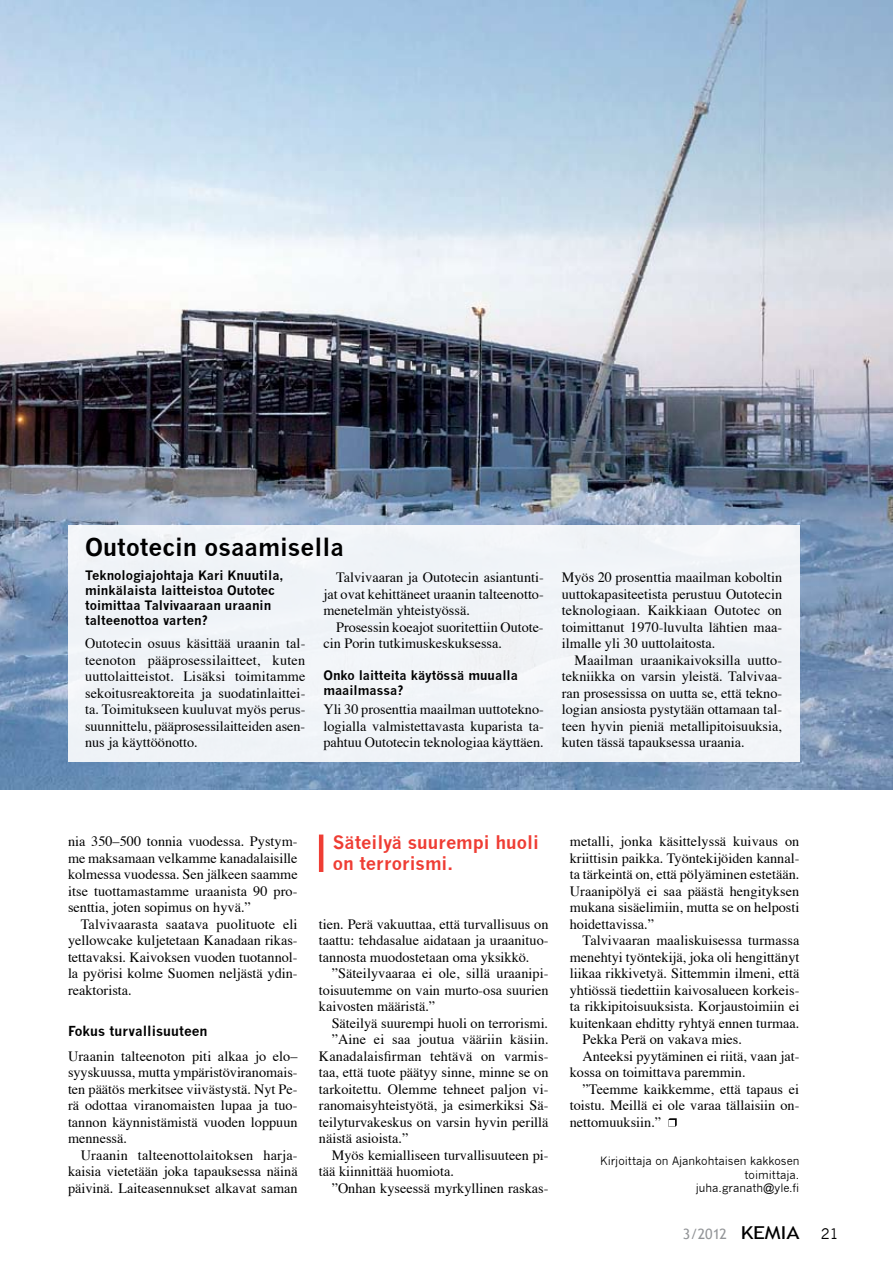
<style>
.page{position:relative;width:893px;height:1263px;background:#fff}
.page>*{position:absolute;margin:0;border:0;box-sizing:border-box;transform-origin:0 0}
.t1{font:700 24px "News Gothic";color:#000}
.t2{font:700 18px/21px "News Gothic";color:#ef3d34}
.t3{font:14.25px/16.5px "Times";color:#000;text-align:justify}
.t4{font:14.25px "Trebuchet MS";color:#939598}
.t5{font:700 13.5px "News Gothic";color:#000}
.t6{font:700 12.75px/15px "News Gothic";color:#000}
.t7{font:11.25px/13.5px "News Gothic";color:#000;text-align:right}
.s1{font-size:17.85px;color:#000}
.s2{font-family:"News Gothic";color:#000}
</style>
<div class="page">
<img style="left:0;top:0;width:893px;height:790px">
<div style="left:68px;top:525px;width:731px;height:236px;background:#f1f4f8"></div>
<svg style="left:668px;top:1118px;width:9px;height:9px"></svg>
<hr style="left:319px;top:834px;width:4px;height:38px;background:#ef3d34">
<h1 class="t1" style="left:85px;top:533px;width:260px">Outotecin osaamisella</h1>
<p class="t6" style="left:85px;top:568px;width:200px">Teknologiajohtaja Kari Knuutila, minkälaista laitteistoa Outotec toimittaa Talvivaaraan uraanin talteenottoa varten?</p>
<p class="t3" style="left:85px;top:634px;width:222px">Outotecin osuus käsittää uraanin tal&shy;teenoton pääprosessilaitteet, kuten uuttolaitteistot. Lisäksi toimitamme sekoitusreaktoreita ja suodatinlaittei&shy;ta. Toimitukseen kuuluvat myös perus&shy;suunnittelu, pääprosessilaitteiden asen&shy;nus ja käyttöönotto.</p>
<p class="t3" style="left:323px;top:568px;width:222px;text-indent:13px">Talvivaaran ja Outotecin asiantunti&shy;jat ovat kehittäneet uraanin talteenotto&shy;menetelmän yhteistyössä.</p>
<p class="t3" style="left:323px;top:617px;width:222px;text-indent:13px">Prosessin koeajot suoritettiin Outote&shy;cin Porin tutkimuskeskuksessa.</p>
<p class="t6" style="left:323px;top:667px;width:196px">Onko laitteita käytössä muualla maailmassa?</p>
<p class="t3" style="left:323px;top:700px;width:222px">Yli 30 prosenttia maailman uuttotekno&shy;logialla valmistettavasta kuparista ta&shy;pahtuu Outotecin teknologiaa käyttäen.</p>
<p class="t3" style="left:562px;top:568px;width:222px">Myös 20 prosenttia maailman koboltin uuttokapasiteetista perustuu Outotecin teknologiaan. Kaikkiaan Outotec on toimittanut 1970-luvulta lähtien maa&shy;ilmalle yli 30 uuttolaitosta.</p>
<p class="t3" style="left:562px;top:650px;width:222px;text-indent:13px">Maailman uraanikaivoksilla uutto&shy;tekniikka on varsin yleistä. Talvivaa&shy;ran prosessissa on uutta se, että tekno&shy;logian ansiosta pystytään ottamaan tal&shy;teen hyvin pieniä metallipitoisuuksia, kuten tässä tapauksessa uraania.</p>
<p class="t3" style="left:68px;top:832px;width:231px">nia 350–500 tonnia vuodessa. Pystym&shy;me maksamaan velkamme kanadalaisille kolmessa vuodessa. Sen jälkeen saamme itse tuottamastamme uraanista 90 pro&shy;senttia, joten sopimus on hyvä.”</p>
<p class="t3" style="left:68px;top:914px;width:231px;text-indent:13px">Talvivaarasta saatava puolituote eli yellowcake kuljetetaan Kanadaan rikas&shy;tettavaksi. Kaivoksen vuoden tuotannol&shy;la pyörisi kolme Suomen neljästä ydin&shy;reaktorista.</p>
<p class="t5" style="left:68px;top:1023px;width:141px">Fokus turvallisuuteen</p>
<p class="t3" style="left:68px;top:1046px;width:231px">Uraanin talteenoton piti alkaa jo elo– syyskuussa, mutta ympäristöviranomais&shy;ten päätös merkitsee viivästystä. Nyt Pe&shy;rä odottaa viranomaisten lupaa ja tuo&shy;tannon käynnistämistä vuoden loppuun mennessä.</p>
<p class="t3" style="left:68px;top:1145px;width:231px;text-indent:13px">Uraanin talteenottolaitoksen harja&shy;kaisia vietetään joka tapauksessa näinä päivinä. Laiteasennukset alkavat saman</p>
<p class="t2" style="left:333px;top:832px;width:208px">Säteilyä suurempi huoli on terrorismi.</p>
<p class="t3" style="left:319px;top:914px;width:231px">tien. Perä vakuuttaa, että turvallisuus on taattu: tehdasalue aidataan ja uraanituo&shy;tannosta muodostetaan oma yksikkö.</p>
<p class="t3" style="left:319px;top:964px;width:231px;text-indent:13px">”Säteilyvaaraa ei ole, sillä uraanipi&shy;toisuutemme on vain murto-osa suurien kaivosten määristä.”</p>
<p class="t3" style="left:332px;top:1013px;width:218px">Säteilyä suurempi huoli on terrorismi.</p>
<p class="t3" style="left:332px;top:1030px;width:218px">”Aine ei saa joutua vääriin käsiin.</p>
<p class="t3" style="left:319px;top:1046px;width:231px">Kanadalaisfirman tehtävä on varmis-</p>
<p class="t3" style="left:319px;top:1063px;width:231px">taa, että tuote päätyy sinne, minne se on</p>
<p class="t3" style="left:319px;top:1079px;width:231px">tarkoitettu. Olemme tehneet paljon vi-</p>
<p class="t3" style="left:319px;top:1096px;width:231px">ranomaisyhteistyötä, ja esimerkiksi Sä-</p>
<p class="t3" style="left:319px;top:1112px;width:231px">teilyturvakeskus on varsin hyvin perillä</p>
<p class="t3" style="left:319px;top:1129px;width:91px">näistä asioista.”</p>
<p class="t3" style="left:332px;top:1145px;width:218px">Myös kemialliseen turvallisuuteen pi-</p>
<p class="t3" style="left:319px;top:1162px;width:136px">tää kiinnittää huomiota.</p>
<p class="t3" style="left:332px;top:1178px;width:218px">”Onhan kyseessä myrkyllinen raskas-</p>
<p class="t3" style="left:570px;top:832px;width:231px">metalli, jonka käsittelyssä kuivaus on kriittisin paikka. Työntekijöiden kannal&shy;ta tärkeintä on, että pölyäminen estetään.<br>Uraanipölyä ei saa päästä hengityksen mukana sisäelimiin, mutta se on helposti hoidettavissa.”</p>
<p class="t3" style="left:583px;top:931px;width:218px">Talvivaaran maaliskuisessa turmassa</p>
<p class="t3" style="left:570px;top:947px;width:231px">menehtyi työntekijä, joka oli hengittänyt</p>
<p class="t3" style="left:570px;top:964px;width:231px">liikaa rikkivetyä. Sittemmin ilmeni, että</p>
<p class="t3" style="left:570px;top:980px;width:231px">yhtiössä tiedettiin kaivosalueen korkeis-</p>
<p class="t3" style="left:570px;top:997px;width:231px">ta rikkipitoisuuksista. Korjaustoimiin ei</p>
<p class="t3" style="left:570px;top:1013px;width:231px">kuitenkaan ehditty ryhtyä ennen turmaa.</p>
<p class="t3" style="left:583px;top:1030px;width:161px">Pekka Perä on vakava mies.</p>
<p class="t3" style="left:583px;top:1046px;width:218px">Anteeksi pyytäminen ei riitä, vaan jat-</p>
<p class="t3" style="left:570px;top:1063px;width:177px">kossa on toimittava paremmin.</p>
<p class="t3" style="left:583px;top:1079px;width:218px">”Teemme kaikkemme, että tapaus ei</p>
<p class="t3" style="left:570px;top:1096px;width:231px">toistu. Meillä ei ole varaa tällaisiin on-</p>
<p class="t3" style="left:570px;top:1112px;width:93px">nettomuuksiin.”</p>
<p class="t7" style="left:600px;top:1154px;width:201px">Kirjoittaja on Ajankohtaisen kakkosen toimittaja.<br>juha.granath@yle.fi</p>
<p class="t4" style="left:683px;top:1226px;width:157px">3/2012 <span class="s1">KEMIA</span> <span class="s2">21</span></p>
</div>
